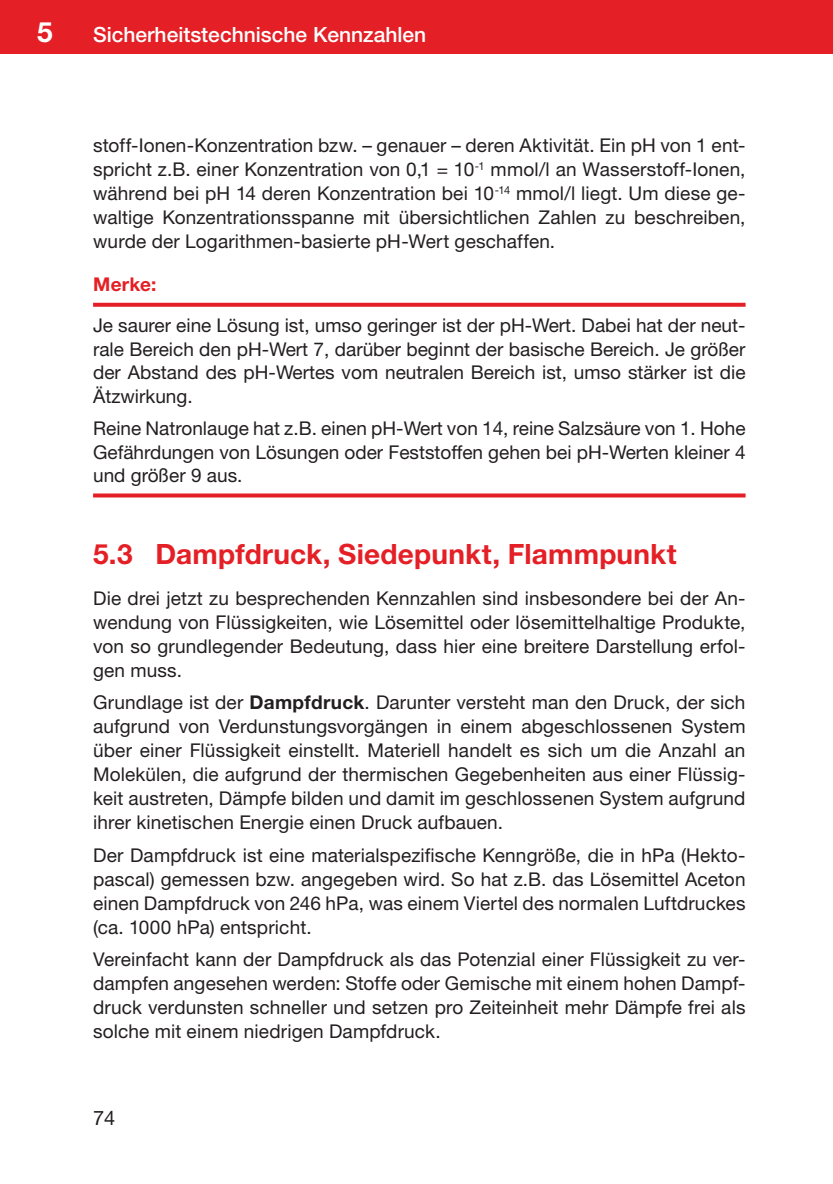
<style>
.page{position:relative;width:833px;height:1184px;background:#fff}
.page>*{position:absolute;margin:0;border:0;box-sizing:border-box;transform-origin:0 0}
.t1{font:700 28px "Helvetica Neue LT Std";letter-spacing:.005em;color:#e41f25}
.t2{font:700 28px "Helvetica Neue LT Std";color:#fff}
.t3{font:500 21px "Helvetica Neue LT Std";color:#fff}
.t4{font:20px "Helvetica Neue LT Std";color:#231f20}
.t5{font:19px/24px "Helvetica Neue LT Std";letter-spacing:.005em;color:#231f20;text-align:justify}
.t6{font:700 19px "Helvetica Neue LT Std";letter-spacing:.015em;color:#e41f25}
.s1{font-weight:700}
</style>
<div class="page">
<div style="left:0;top:0;width:832px;height:53px;background:#e41f25"></div>
<svg style="left:93px;top:303px;width:652px;height:4px;background:#e52b31"></svg>
<svg style="left:93px;top:493px;width:652px;height:4px;background:#e73a40"></svg>
<h1 class="t2" style="left:37px;top:15px;width:17px">5</h1>
<p class="t3" style="left:93px;top:22px;width:334px">Sicherheitstechnische Kennzahlen</p>
<p class="t5" style="left:93px;top:133px;width:653px">stoff-Ionen-Konzentration bzw. – genauer – deren Aktivität. Ein pH von 1 ent&shy;spricht z.B. einer Konzentration von 0,1 = 10<sup>-1</sup> mmol/l an Wasserstoff-Ionen, während bei pH 14 deren Konzentration bei 10<sup>-14</sup> mmol/l liegt. Um diese ge&shy;waltige Konzentrationsspanne mit übersichtlichen Zahlen zu beschreiben, wurde der Logarithmen-basierte pH-Wert geschaffen.</p>
<p class="t6" style="left:93px;top:273px;width:65px">Merke:</p>
<p class="t5" style="left:93px;top:313px;width:654px">Je saurer eine Lösung ist, umso geringer ist der pH-Wert. Dabei hat der neut&shy;rale Bereich den pH-Wert 7, darüber beginnt der basische Bereich. Je größer der Abstand des pH-Wertes vom neutralen Bereich ist, umso stärker ist die Ätzwirkung.</p>
<p class="t5" style="left:93px;top:416px;width:653px">Reine Natronlauge hat z.B. einen pH-Wert von 14, reine Salzsäure von 1. Hohe Gefährdungen von Lösungen oder Feststoffen gehen bei pH-Werten kleiner 4 und größer 9 aus.</p>
<h1 class="t1" style="left:93px;top:536px;width:585px">5.3 Dampfdruck, Siedepunkt, Flammpunkt</h1>
<p class="t5" style="left:93px;top:585px;width:654px">Die drei jetzt zu besprechenden Kennzahlen sind insbesondere bei der An&shy;wendung von Flüssigkeiten, wie Lösemittel oder lösemittelhaltige Produkte, von so grundlegender Bedeutung, dass hier eine breitere Darstellung erfol&shy;gen muss.</p>
<p class="t5" style="left:93px;top:690px;width:653px">Grundlage ist der <span class="s1">Dampfdruck</span>. Darunter versteht man den Druck, der sich aufgrund von Verdunstungsvorgängen in einem abgeschlossenen System über einer Flüssigkeit einstellt. Materiell handelt es sich um die Anzahl an Molekülen, die aufgrund der thermischen Gegebenheiten aus einer Flüssig&shy;keit austreten, Dämpfe bilden und damit im geschlossenen System aufgrund ihrer kinetischen Energie einen Druck aufbauen.</p>
<p class="t5" style="left:93px;top:842px;width:654px">Der Dampfdruck ist eine materialspezifische Kenngröße, die in hPa (Hekto&shy;pascal) gemessen bzw. angegeben wird. So hat z.B. das Lösemittel Aceton einen Dampfdruck von 246 hPa, was einem Viertel des normalen Luftdruckes (ca. 1000 hPa) entspricht.</p>
<p class="t5" style="left:93px;top:947px;width:653px">Vereinfacht kann der Dampfdruck als das Potenzial einer Flüssigkeit zu ver&shy;dampfen angesehen werden: Stoffe oder Gemische mit einem hohen Dampf&shy;druck verdunsten schneller und setzen pro Zeiteinheit mehr Dämpfe frei als solche mit einem niedrigen Dampfdruck.</p>
<p class="t4" style="left:93px;top:1106px;width:24px">74</p>
</div>
